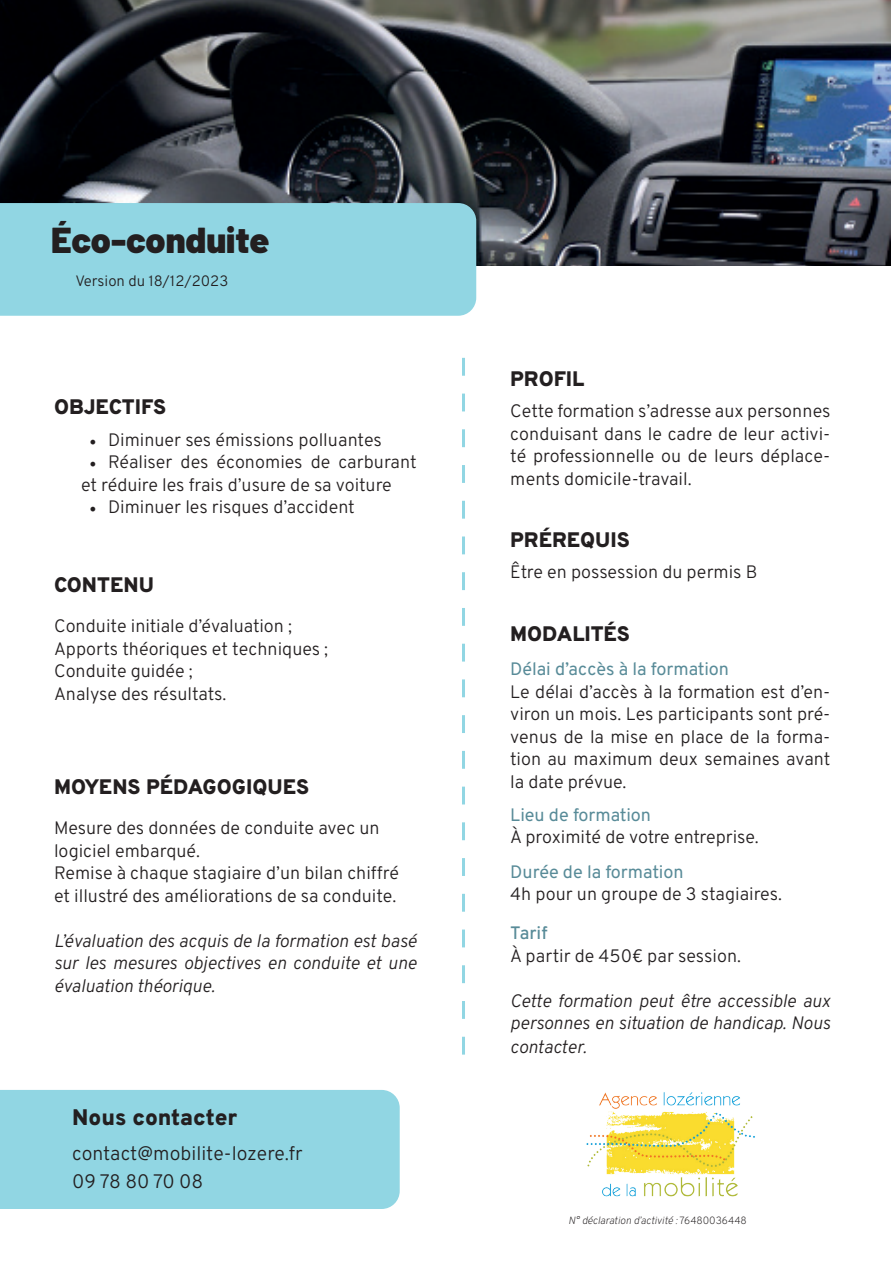
<style>
.page{position:relative;width:893px;height:1263px;background:#fff}
.page>*{position:absolute;margin:0;border:0;box-sizing:border-box;transform-origin:0 0}
.t1{font:900 36px "Barlow";color:#231f20}
.t2{font:900 22.5px "Overpass";color:#231f20}
.t3{font:900 21px "Overpass";color:#231f20}
.t4{font:300 19.5px/28.5px "Overpass";color:#231f20}
.t5{font:300 18px/22.5px "Overpass";color:#231f20}
.t6{font:italic 300 18px/22.5px "Overpass";color:#231f20;text-align:justify}
.t7{font:18px "Overpass";color:#588b98}
.t8{font:500 18px "Overpass";color:#588b98}
.t9{font:300 15px "Overpass";color:#231f20}
.t10{font:italic 200 10.5px "Overpass";color:#231f20}
.s1{font-family:"Minion Pro";font-weight:400}
.s2{font-style:normal}
</style>
<div class="page">
<img style="left:0;top:0;width:891px;height:266px">
<div style="left:0;top:203px;width:476px;height:113px;background:#91d6e3"></div>
<div style="left:0;top:1090px;width:400px;height:119px;background:#91d6e3"></div>
<svg style="left:462px;top:358px;width:3px;height:696px"></svg>
<img style="left:586px;top:1092px;width:169px;height:105px">
<h1 class="t1" style="left:51px;top:213px;width:220px">Éco-conduite</h1>
<p class="t9" style="left:75px;top:268px;width:154px">Version du 18/12/2023</p>
<p class="t3" style="left:54px;top:390px;width:114px">OBJECTIFS</p>
<p class="t5" style="left:90px;top:428px;width:294px"><span class="s1">•</span> Diminuer ses émissions polluantes</p>
<p class="t5" style="left:81px;top:450px;width:337px;text-indent:8px"><span class="s1">•</span> Réaliser des économies de carburant et réduire les frais d’usure de sa voiture</p>
<p class="t5" style="left:90px;top:495px;width:267px"><span class="s1">•</span> Diminuer les risques d’accident</p>
<p class="t3" style="left:54px;top:567px;width:101px">CONTENU</p>
<p class="t5" style="left:54px;top:614px;width:276px">Conduite initiale d’évaluation ;<br>Apports théoriques et techniques ;<br>Conduite guidée ;<br>Analyse des résultats.</p>
<p class="t3" style="left:54px;top:770px;width:257px">MOYENS PÉDAGOGIQUES</p>
<p class="t5" style="left:54px;top:816px;width:346px">Mesure des données de conduite avec un logiciel embarqué.<br>Remise à chaque stagiaire d’un bilan chiffré et illustré des améliorations de sa conduite.</p>
<p class="t6" style="left:54px;top:929px;width:364px">L’évaluation des acquis de la formation est basé sur les mesures objectives en conduite et une évaluation théorique.</p>
<p class="t2" style="left:72px;top:1099px;width:167px">Nous contacter</p>
<p class="t4" style="left:72px;top:1138px;width:232px">contact@mobilite-lozere.fr<br>09 78 80 70 08</p>
<p class="t3" style="left:510px;top:362px;width:76px">PROFIL</p>
<p class="t5" style="left:510px;top:399px;width:322px;text-align:justify">Cette formation s’adresse aux personnes conduisant dans le cadre de leur activi&shy;té professionnelle ou de leurs déplace&shy;ments domicile-travail.</p>
<p class="t3" style="left:510px;top:523px;width:121px">PRÉREQUIS</p>
<p class="t5" style="left:510px;top:560px;width:249px">Être en possession du permis B</p>
<p class="t3" style="left:510px;top:616px;width:121px">MODALITÉS</p>
<p class="t7" style="left:510px;top:654px;width:220px">Délai d’accès à la formation</p>
<p class="t5" style="left:510px;top:679px;width:322px;text-align:justify">Le délai d’accès à la formation est d’en&shy;viron un mois. Les participants sont pré&shy;venus de la mise en place de la forma&shy;tion au maximum deux semaines avant la date prévue.</p>
<p class="t7" style="left:510px;top:800px;width:142px">Lieu de formation</p>
<p class="t5" style="left:510px;top:825px;width:250px">À proximité de votre entreprise.</p>
<p class="t7" style="left:510px;top:857px;width:175px">Durée de la formation</p>
<p class="t5" style="left:510px;top:882px;width:273px">4h pour un groupe de 3 stagiaires.</p>
<p class="t8" style="left:510px;top:918px;width:39px">Tarif</p>
<p class="t5" style="left:510px;top:943px;width:232px">À partir de 450€ par session.</p>
<p class="t6" style="left:510px;top:988px;width:322px;line-height:23.2px">Cette formation peut être accessible aux personnes en situation de handicap. Nous contacter.</p>
<p class="t10" style="left:569px;top:1211px;width:180px">N° déclaration d’activité : <span class="s2">76480036448</span></p>
</div>
